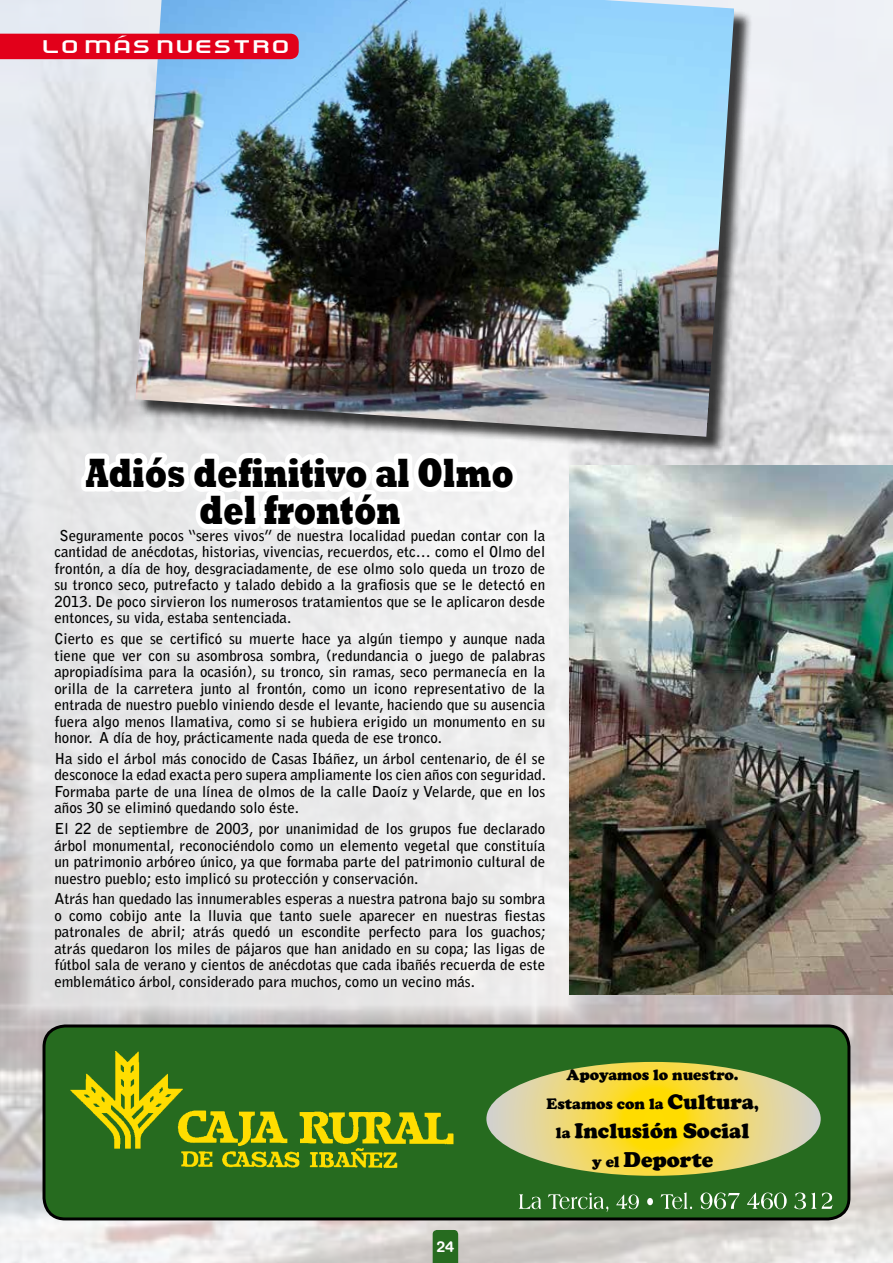
<style>
.page{position:relative;width:893px;height:1263px;background:#fff}
.page>*{position:absolute;margin:0;border:0;box-sizing:border-box;transform-origin:0 0}
.t1{font:800 42px/37.5px "Rockwell";color:#000;text-align:center;scale:.71 1}
.t2{font:24.75px "Empire Builder Document";letter-spacing:.04em;color:#fff;scale:1.27 1}
.t3{font:900 21.6px/29.1px "Cooper";color:#000;text-align:center}
.t4{font:900 15.6px/29.1px "Cooper";color:#000;text-align:center}
.t5{font:700 15px/16.5px "Bell Gothic";color:#000;text-align:justify}
.t6{font:700 13.5px "Rocko FLF";color:#fff}
.s1{font-size:21.6px}
.s2{font-size:15.6px}
</style>
<div class="page">
<img style="left:0;top:0;width:893px;height:1263px">
<svg style="left:433px;top:1230px;width:25px;height:33px"></svg>
<svg style="left:0;top:400px;width:600px;height:638px;background:#e6e5e6"></svg>
<div style="left:44px;top:1026px;width:805px;height:193px;background:#266b1f;border-radius:21px"></div>
<div style="left:43px;top:1024px;width:807px;height:196px;border:3px solid #000;border-radius:21px"></div>
<img style="left:186px;top:1110px;width:268px;height:36px">
<img style="left:181px;top:1148px;width:217px;height:20px">
<img style="left:70px;top:1051px;width:116px;height:101px">
<svg style="left:519px;top:1192px;width:313px;height:20px"></svg>
<svg style="left:486px;top:1062px;width:335px;height:114px"></svg>
<svg style="left:76px;top:423px;width:449px;height:160px"></svg>
<div style="left:138px;top:0;width:615px;height:455px;background:#000;opacity:.75"></div>
<img style="left:135px;top:0;width:599px;height:437px">
<img style="left:570px;top:466px;width:323px;height:528px">
<div style="left:0;top:34px;width:299px;height:25px;background:#e2001a"></div>
<h2 class="t2" style="left:42px;top:32px;width:197px">lo más nuestro</h2>
<h1 class="t1" style="left:86px;top:454px;width:604px">Adiós definitivo al Olmo del frontón</h1>
<p class="t5" style="left:54px;top:527px;width:492px;text-indent:5px">Seguramente pocos “seres vivos” de nuestra localidad puedan contar con la cantidad de anécdotas, historias, vivencias, recuerdos, etc… como el Olmo del frontón, a día de hoy, desgraciadamente, de ese olmo solo queda un trozo de su tronco seco, putrefacto y talado debido a la grafiosis que se le detectó en 2013. De poco sirvieron los numerosos tratamientos que se le aplicaron desde entonces, su vida, estaba sentenciada.</p>
<p class="t5" style="left:54px;top:630px;width:492px">Cierto es que se certificó su muerte hace ya algún tiempo y aunque nada tiene que ver con su asombrosa sombra, (redundancia o juego de palabras apropiadísima para la ocasión), su tronco, sin ramas, seco permanecía en la orilla de la carretera junto al frontón, como un icono representativo de la entrada de nuestro pueblo viniendo desde el levante, haciendo que su ausencia fuera algo menos llamativa, como si se hubiera erigido un monumento en su honor. A día de hoy, prácticamente nada queda de ese tronco.</p>
<p class="t5" style="left:54px;top:750px;width:493px">Ha sido el árbol más conocido de Casas Ibáñez, un árbol centenario, de él se desconoce la edad exacta pero supera ampliamente los cien años con seguridad.<br>Formaba parte de una línea de olmos de la calle Daoíz y Velarde, que en los años 30 se eliminó quedando solo éste.</p>
<p class="t5" style="left:54px;top:820px;width:492px">El 22 de septiembre de 2003, por unanimidad de los grupos fue declarado árbol monumental, reconociéndolo como un elemento vegetal que constituía un patrimonio arbóreo único, ya que formaba parte del patrimonio cultural de nuestro pueblo; esto implicó su protección y conservación.</p>
<p class="t5" style="left:54px;top:891px;width:493px">Atrás han quedado las innumerables esperas a nuestra patrona bajo su sombra o como cobijo ante la lluvia que tanto suele aparecer en nuestras fiestas patronales de abril; atrás quedó un escondite perfecto para los guachos; atrás quedaron los miles de pájaros que han anidado en su copa; las ligas de fútbol sala de verano y cientos de anécdotas que cada ibañés recuerda de este emblemático árbol, considerado para muchos, como un vecino más.</p>
<p class="t6" style="left:437px;top:1237px;width:19px">24</p>
<p class="t4" style="left:546px;top:1060px;width:214px">Apoyamos lo nuestro.<br>Estamos con la <span class="s1">Cultura</span>,</p>
<h3 class="t3" style="left:556px;top:1116px;width:195px"><span class="s2">la</span> Inclusión Social <span class="s2">y el</span> Deporte</h3>
</div>
